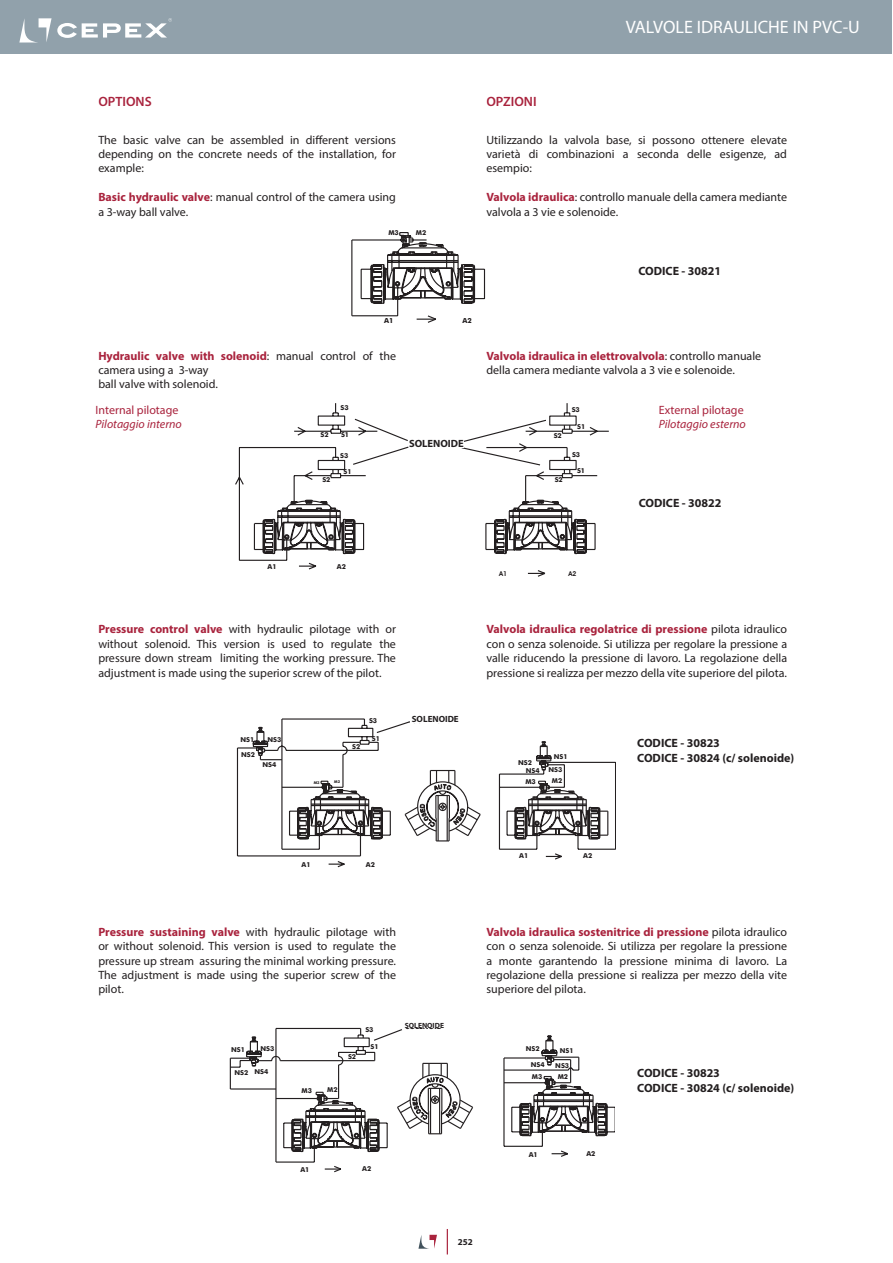
<style>
.page{position:relative;width:893px;height:1263px;background:#fff}
.page>*{position:absolute;margin:0;border:0;box-sizing:border-box;transform-origin:0 0}
.t1{font:18px "Myriad Pro";color:#fff}
.t2{font:600 13.5px "Myriad Pro";color:#a9233d}
.t3{font:12px/14.4px "Myriad Pro";color:#231f20;text-align:justify}
.t4{font:700 12px/14.4px "Myriad Pro";color:#231f20}
.t5{font:italic 12px "Myriad Pro";color:#a9233d}
.t6{font:12px "Myriad Pro";color:#a9233d}
.t7{font:700 10.5px "Myriad Pro";letter-spacing:-.005em;color:#231f20}
.t8{font:700 9px "Myriad Pro";color:#231f20}
.t9{font:500 9px "Futura BT";color:#231f20}
.t10{font:700 7.5px "Myriad Pro";color:#231f20}
.t11{font:500 6.9px "Futura BT";color:#231f20}
.t12{font:500 6.75px/11.6px "Futura BT";color:#231f20}
.t13{font:700 6.75px "Avant Garde IT Cby BT";color:#231f20}
.t14{font:500 3.75px "Futura BT";color:#231f20}
.s1{font-weight:700;color:#a9233d}
</style>
<div class="page">
<div style="left:0;top:0;width:891px;height:54px;background:#91a1ab"></div>
<svg style="left:418px;top:1235px;width:19px;height:14px"></svg>
<svg style="left:447px;top:1229px;width:1px;height:25px"></svg>
<svg style="left:19px;top:18px;width:153px;height:25px"></svg>
<svg style="left:235px;top:403px;width:374px;height:174px"></svg>
<svg style="left:236px;top:718px;width:379px;height:150px"></svg>
<svg style="left:229px;top:1027px;width:244px;height:146px"></svg>
<svg style="left:503px;top:1035px;width:112px;height:122px"></svg>
<svg style="left:351px;top:232px;width:135px;height:91px"></svg>
<div style="left:409px;top:439px;width:55px;height:9px;background:#fff"></div>
<div style="left:412px;top:716px;width:47px;height:6px;background:#fff"></div>
<div style="left:405px;top:1022px;width:39px;height:6px;background:#fff"></div>
<p class="t2" style="left:98px;top:93px;width:54px">OPTIONS</p>
<p class="t2" style="left:486px;top:93px;width:50px">OPZIONI</p>
<h1 class="t1" style="left:626px;top:16px;width:236px">VALVOLE IDRAULICHE IN PVC-U</h1>
<p class="t3" style="left:98px;top:132px;width:299px">The basic valve can be assembled in different versions depending on the concrete needs of the installation, for example:</p>
<p class="t3" style="left:98px;top:190px;width:299px"><span class="s1">Basic hydraulic valve</span>: manual control of the camera using a 3-way ball valve.</p>
<p class="t12" style="left:388px;top:228px;width:12px">M3</p>
<p class="t12" style="left:416px;top:227px;width:12px">M2</p>
<p class="t3" style="left:486px;top:132px;width:302px">Utilizzando la valvola base, si possono ottenere elevate varietà di combinazioni a seconda delle esigenze, ad esempio:</p>
<p class="t3" style="left:486px;top:190px;width:302px"><span class="s1">Valvola idraulica</span>: controllo manuale della camera mediante valvola a 3 vie e solenoide.</p>
<p class="t4" style="left:638px;top:263px;width:84px">CODICE - 30821</p>
<p class="t11" style="left:384px;top:318px;width:11px">A1</p>
<p class="t11" style="left:462px;top:318px;width:11px">A2</p>
<p class="t3" style="left:98px;top:348px;width:299px;text-align:left"><span class="s1">Hydraulic valve with solenoid</span>: manual control of the camera using a 3-way<br>ball valve with solenoid.</p>
<p class="t3" style="left:486px;top:348px;width:276px"><span class="s1">Valvola idraulica in elettrovalvola</span>: controllo manuale della camera mediante valvola a 3 vie e solenoide.</p>
<p class="t6" style="left:96px;top:402px;width:84px">Internal pilotage</p>
<p class="t5" style="left:96px;top:417px;width:88px">Pilotaggio interno</p>
<p class="t12" style="left:340px;top:402px;width:10px">S3</p>
<p class="t12" style="left:321px;top:429px;width:10px">S2</p>
<p class="t12" style="left:341px;top:430px;width:10px">S1</p>
<p class="t7" style="left:409px;top:436px;width:56px">SOLENOIDE</p>
<p class="t9" style="left:411px;top:440px;width:50px">SOLENOID</p>
<p class="t12" style="left:554px;top:430px;width:10px">S2</p>
<p class="t12" style="left:572px;top:405px;width:10px">S3</p>
<p class="t12" style="left:577px;top:421px;width:10px">S1</p>
<p class="t6" style="left:659px;top:402px;width:86px">External pilotage</p>
<p class="t5" style="left:659px;top:417px;width:88px">Pilotaggio esterno</p>
<p class="t12" style="left:340px;top:450px;width:10px">S3</p>
<p class="t12" style="left:572px;top:449px;width:10px">S3</p>
<p class="t12" style="left:343px;top:467px;width:10px">S1</p>
<p class="t12" style="left:577px;top:466px;width:10px">S1</p>
<p class="t12" style="left:322px;top:474px;width:10px">S2</p>
<p class="t12" style="left:555px;top:474px;width:10px">S2</p>
<p class="t4" style="left:639px;top:495px;width:84px">CODICE - 30822</p>
<p class="t12" style="left:268px;top:561px;width:11px">A1</p>
<p class="t12" style="left:337px;top:561px;width:11px">A2</p>
<p class="t13" style="left:499px;top:570px;width:9px">A1</p>
<p class="t13" style="left:568px;top:570px;width:9px">A2</p>
<p class="t3" style="left:98px;top:622px;width:299px"><span class="s1">Pressure control valve</span> with hydraulic pilotage with or without solenoid. This version is used to regulate the pressure down stream limiting the working pressure. The adjustment is made using the superior screw of the pilot.</p>
<p class="t3" style="left:486px;top:622px;width:302px"><span class="s1">Valvola idraulica regolatrice di pressione</span> pilota idraulico con o senza solenoide. Si utilizza per regolare la pressione a valle riducendo la pressione di lavoro. La regolazione della pressione si realizza per mezzo della vite superiore del pilota.</p>
<p class="t12" style="left:369px;top:715px;width:10px">S3</p>
<p class="t8" style="left:412px;top:713px;width:49px">SOLENOIDE</p>
<p class="t12" style="left:413px;top:715px;width:38px">SOLENOID</p>
<p class="t12" style="left:240px;top:734px;width:15px">NS1</p>
<p class="t12" style="left:267px;top:734px;width:15px">NS3</p>
<p class="t12" style="left:241px;top:749px;width:15px">NS2</p>
<p class="t12" style="left:262px;top:759px;width:15px">NS4</p>
<p class="t12" style="left:352px;top:741px;width:10px">S2</p>
<p class="t12" style="left:372px;top:733px;width:10px">S1</p>
<p class="t14" style="left:314px;top:781px;width:7px">M3</p>
<p class="t14" style="left:334px;top:781px;width:7px">M2</p>
<p class="t12" style="left:518px;top:758px;width:15px">NS2</p>
<p class="t12" style="left:554px;top:751px;width:15px">NS1</p>
<p class="t12" style="left:549px;top:765px;width:15px">NS3</p>
<p class="t12" style="left:525px;top:765px;width:16px">NS4<br>M3</p>
<p class="t12" style="left:552px;top:775px;width:12px">M2</p>
<p class="t4" style="left:637px;top:735px;width:158px">CODICE - 30823<br>CODICE - 30824 (c/ solenoide)</p>
<p class="t12" style="left:519px;top:850px;width:11px">A1</p>
<p class="t12" style="left:583px;top:850px;width:11px">A2</p>
<p class="t12" style="left:302px;top:859px;width:11px">A1</p>
<p class="t12" style="left:366px;top:859px;width:11px">A2</p>
<p class="t3" style="left:98px;top:924px;width:299px"><span class="s1">Pressure sustaining valve</span> with hydraulic pilotage with or without solenoid. This version is used to regulate the pressure up stream assuring the minimal working pressure.<br>The adjustment is made using the superior screw of the pilot.</p>
<p class="t3" style="left:486px;top:924px;width:302px"><span class="s1">Valvola idraulica sostenitrice di pressione</span> pilota idraulico con o senza solenoide. Si utilizza per regolare la pressione a monte garantendo la pressione minima di lavoro. La regolazione della pressione si realizza per mezzo della vite superiore del pilota.</p>
<p class="t12" style="left:365px;top:1025px;width:10px">S3</p>
<p class="t10" style="left:405px;top:1020px;width:41px">SOLENOIDE</p>
<p class="t12" style="left:406px;top:1021px;width:38px">SOLENOID</p>
<p class="t12" style="left:260px;top:1043px;width:15px">NS3</p>
<p class="t12" style="left:231px;top:1044px;width:15px">NS1</p>
<p class="t12" style="left:234px;top:1067px;width:15px">NS2</p>
<p class="t12" style="left:254px;top:1066px;width:15px">NS4</p>
<p class="t12" style="left:348px;top:1052px;width:10px">S2</p>
<p class="t12" style="left:302px;top:1085px;width:12px">M3</p>
<p class="t12" style="left:327px;top:1084px;width:12px">M2</p>
<p class="t12" style="left:371px;top:1041px;width:10px">S1</p>
<p class="t12" style="left:526px;top:1043px;width:15px">NS2</p>
<p class="t12" style="left:532px;top:1071px;width:12px">M3</p>
<p class="t12" style="left:531px;top:1059px;width:15px">NS4</p>
<p class="t12" style="left:560px;top:1046px;width:15px">NS1</p>
<p class="t12" style="left:555px;top:1060px;width:15px">NS3</p>
<p class="t12" style="left:558px;top:1071px;width:12px">M2</p>
<p class="t4" style="left:637px;top:1065px;width:158px">CODICE - 30823<br>CODICE - 30824 (c/ solenoide)</p>
<p class="t12" style="left:529px;top:1149px;width:11px">A1</p>
<p class="t12" style="left:586px;top:1148px;width:11px">A2</p>
<p class="t12" style="left:300px;top:1164px;width:11px">A1</p>
<p class="t12" style="left:362px;top:1163px;width:11px">A2</p>
<p class="t8" style="left:458px;top:1236px;width:16px">252</p>
</div>
